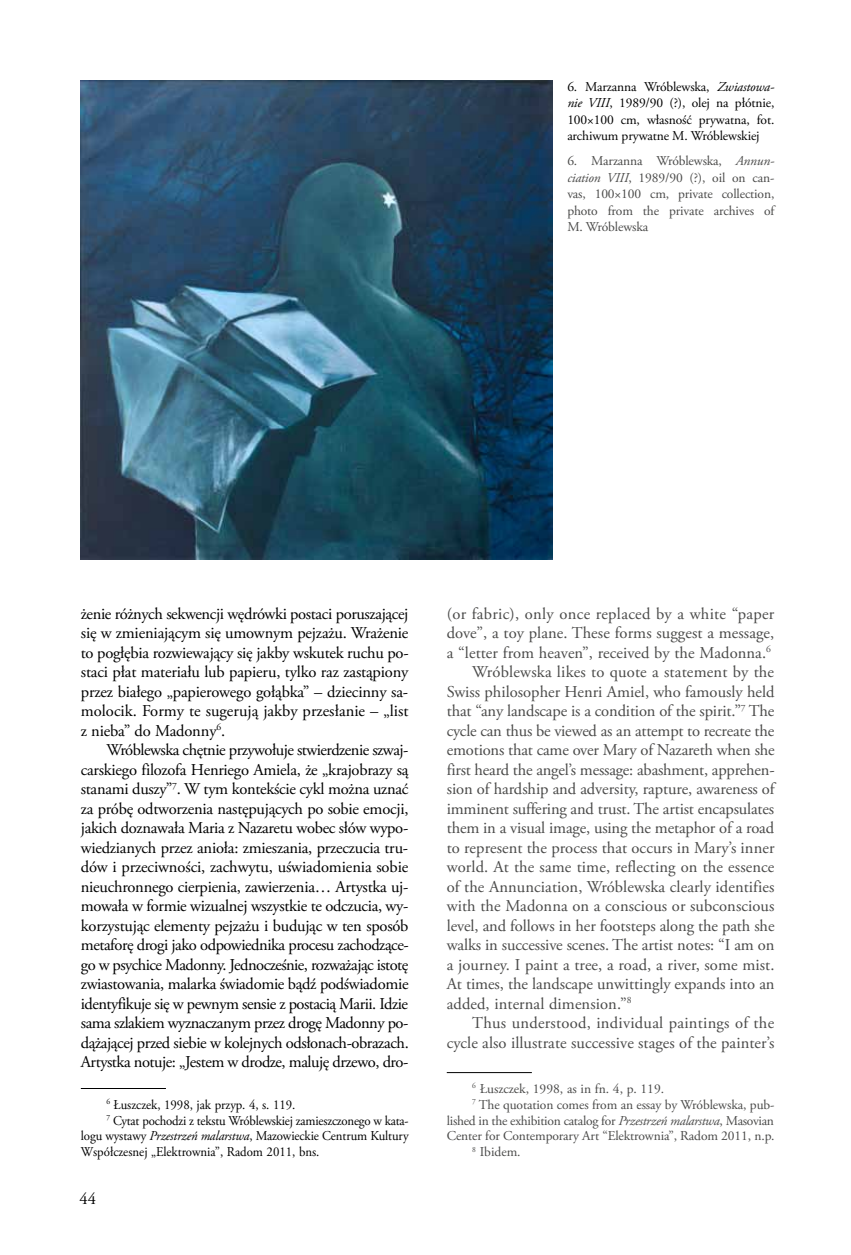
<style>
.page{position:relative;width:851px;height:1255px;background:#fff}
.page>*{position:absolute;margin:0;border:0;box-sizing:border-box;transform-origin:0 0}
.t1{font:16.5px/19.5px "Adobe Garamond Pro";letter-spacing:-.02em;color:#000;text-align:justify}
.t2{font:16.5px "Adobe Garamond Pro";color:#4a4a49}
.t3{font:16.5px "Adobe Garamond Pro";letter-spacing:.02em;color:#4a4a49}
.t4{font:13.5px/16.5px "Adobe Garamond Pro";letter-spacing:-.01em;color:#4a4a49;text-align:justify}
.t5{font:13.5px "Adobe Garamond Pro";letter-spacing:-.01em;color:#000;scale:.95 1}
.t6{font:13.5px/16.5px "Adobe Garamond Pro";letter-spacing:-.01em;color:#000;text-align:justify}
.s1{font-style:italic}
</style>
<div class="page">
<hr style="left:81px;top:1088px;width:85px;height:1px;background:#000">
<hr style="left:446px;top:1072px;width:85px;height:1px;background:#000">
<img style="left:81px;top:81px;width:471px;height:479px">
<p class="t6" style="left:567px;top:79px;width:208px">6. Marzanna Wróblewska, <span class="s1">Zwiastowa&shy;nie VIII</span>, 1989/90 (?), olej na płótnie, 100×100 cm, własność prywatna, fot. archiwum prywatne M. Wróblewskiej</p>
<p class="t4" style="left:567px;top:153px;width:208px">6. Marzanna Wróblewska, <span class="s1">Annun&shy;ciation VIII</span>, 1989/90 (?), oil on can&shy;vas, 100×100 cm, private collection, photo from the private archives of M. Wróblewska</p>
<p class="t1" style="left:81px;top:604px;width:329px">żenie różnych sekwencji wędrówki postaci poruszającej się w zmieniającym się umownym pejzażu. Wrażenie to pogłębia rozwiewający się jakby wskutek ruchu po&shy;staci płat materiału lub papieru, tylko raz zastąpiony przez białego „papierowego gołąbka” – dziecinny sa&shy;molocik. Formy te sugerują jakby przesłanie – „list z nieba” do Madonny<sup>6</sup>.</p>
<p class="t1" style="left:81px;top:740px;width:329px;text-indent:26px">Wróblewska chętnie przywołuje stwierdzenie szwaj&shy;carskiego filozofa Henriego Amiela, że „krajobrazy są stanami duszy”<sup>7</sup>. W tym kontekście cykl można uznać za próbę odtworzenia następujących po sobie emocji, jakich doznawała Maria z Nazaretu wobec słów wypo&shy;wiedzianych przez anioła: zmieszania, przeczucia tru&shy;dów i przeciwności, zachwytu, uświadomienia sobie nieuchronnego cierpienia, zawierzenia… Artystka uj&shy;mowała w formie wizualnej wszystkie te odczucia, wy&shy;korzystując elementy pejzażu i budując w ten sposób metaforę drogi jako odpowiednika procesu zachodzące&shy;go w psychice Madonny. Jednocześnie, rozważając istotę zwiastowania, malarka świadomie bądź podświadomie identyfikuje się w pewnym sensie z postacią Marii. Idzie sama szlakiem wyznaczanym przez drogę Madonny po&shy;dążającej przed siebie w kolejnych odsłonach-obrazach.<br>Artystka notuje: „Jestem w drodze, maluję drzewo, dro-</p>
<p class="t5" style="left:106px;top:1096px;width:200px"><sup>6</sup> Łuszczek, 1998, jak przyp. 4, s. 119.</p>
<p class="t5" style="left:106px;top:1112px;width:319px"><sup>7</sup> Cytat pochodzi z tekstu Wróblewskiej zamieszczonego w kata-</p>
<p class="t5" style="left:81px;top:1128px;width:346px">logu wystawy <span class="s1">Przestrzeń malarstwa</span>, Mazowieckie Centrum Kultury</p>
<p class="t5" style="left:81px;top:1143px;width:253px">Współczesnej „Elektrownia”, Radom 2011, bns.</p>
<p class="t1" style="left:79px;top:1189px;width:18px">44</p>
<p class="t3" style="left:446px;top:603px;width:329px">(or fabric), only once replaced by a white “paper</p>
<p class="t2" style="left:446px;top:623px;width:329px">dove”, a toy plane. These forms suggest a message,</p>
<p class="t2" style="left:446px;top:642px;width:326px">a “letter from heaven”, received by the Madonna.<sup>6</sup></p>
<p class="t2" style="left:472px;top:662px;width:303px">Wróblewska likes to quote a statement by the</p>
<p class="t2" style="left:446px;top:681px;width:329px">Swiss philosopher Henri Amiel, who famously held</p>
<p class="t2" style="left:446px;top:701px;width:329px">that “any landscape is a condition of the spirit.”<sup>7</sup> The</p>
<p class="t2" style="left:446px;top:720px;width:329px">cycle can thus be viewed as an attempt to recreate the</p>
<p class="t2" style="left:446px;top:740px;width:329px">emotions that came over Mary of Nazareth when she</p>
<p class="t2" style="left:446px;top:759px;width:329px">first heard the angel’s message: abashment, apprehen-</p>
<p class="t2" style="left:446px;top:779px;width:329px">sion of hardship and adversity, rapture, awareness of</p>
<p class="t2" style="left:446px;top:798px;width:329px">imminent suffering and trust. The artist encapsulates</p>
<p class="t2" style="left:446px;top:818px;width:329px">them in a visual image, using the metaphor of a road</p>
<p class="t2" style="left:446px;top:837px;width:329px">to represent the process that occurs in Mary’s inner</p>
<p class="t2" style="left:446px;top:857px;width:329px">world. At the same time, reflecting on the essence</p>
<p class="t2" style="left:446px;top:876px;width:329px">of the Annunciation, Wróblewska clearly identifies</p>
<p class="t2" style="left:446px;top:896px;width:329px">with the Madonna on a conscious or subconscious</p>
<p class="t2" style="left:446px;top:915px;width:329px">level, and follows in her footsteps along the path she</p>
<p class="t2" style="left:446px;top:935px;width:329px">walks in successive scenes. The artist notes: “I am on</p>
<p class="t2" style="left:446px;top:954px;width:329px">a journey. I paint a tree, a road, a river, some mist.</p>
<p class="t2" style="left:446px;top:974px;width:329px">At times, the landscape unwittingly expands into an</p>
<p class="t2" style="left:446px;top:993px;width:186px">added, internal dimension.”<sup>8</sup></p>
<p class="t2" style="left:472px;top:1013px;width:303px">Thus understood, individual paintings of the</p>
<p class="t2" style="left:446px;top:1032px;width:329px">cycle also illustrate successive stages of the painter’s</p>
<p class="t4" style="left:472px;top:1080px;width:193px"><sup>6</sup> Łuszczek, 1998, as in fn. 4, p. 119.</p>
<p class="t4" style="left:472px;top:1096px;width:304px"><sup>7</sup> The quotation comes from an essay by Wróblewska, pub-</p>
<p class="t4" style="left:446px;top:1112px;width:329px">lished in the exhibition catalog for <span class="s1">Przestrzeń malarstwa</span>, Masovian</p>
<p class="t4" style="left:446px;top:1128px;width:329px">Center for Contemporary Art “Elektrownia”, Radom 2011, n.p.</p>
<p class="t4" style="left:472px;top:1144px;width:50px"><sup>8</sup> Ibidem.</p>
</div>
